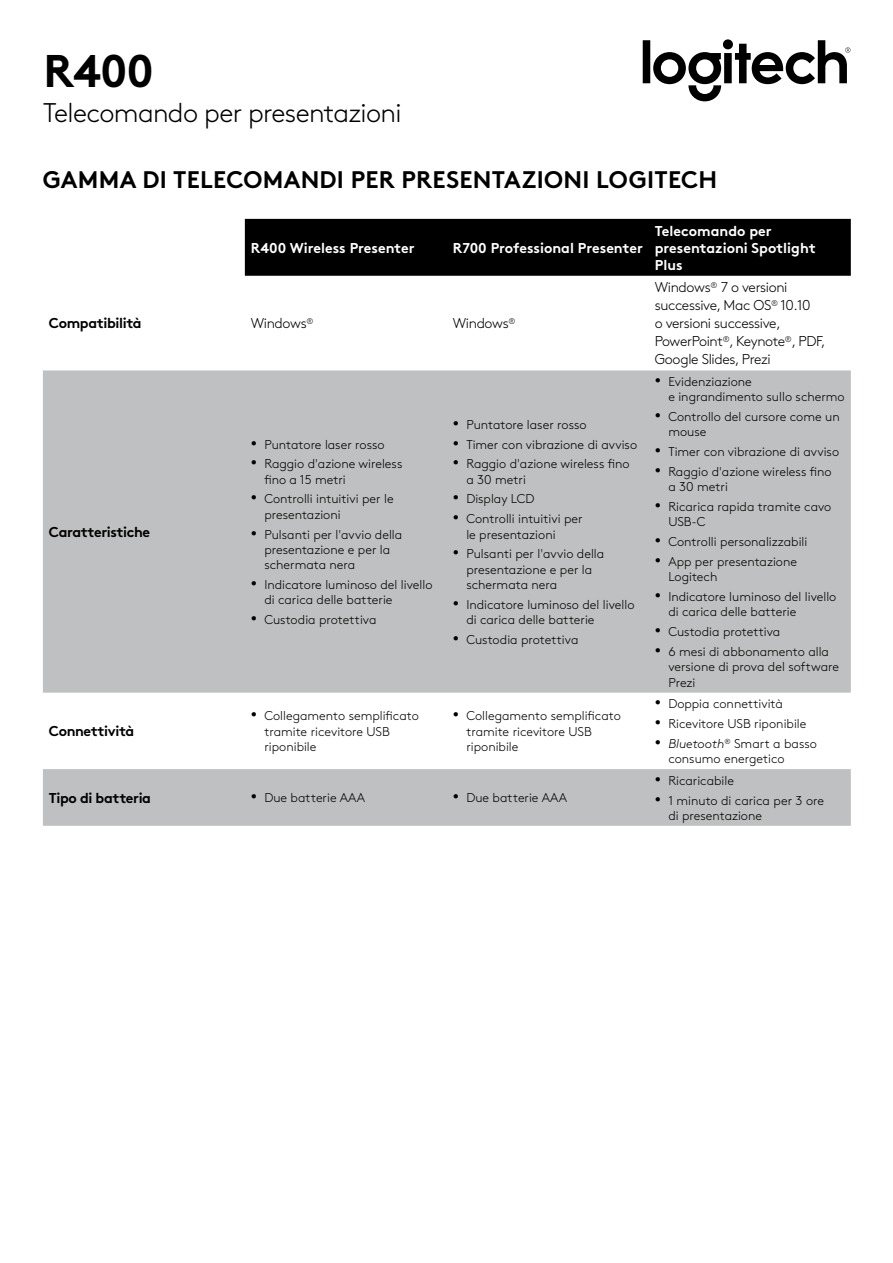
<style>
.page{position:relative;width:893px;height:1263px;background:#fff}
.page>*{position:absolute;margin:0;border:0;box-sizing:border-box;transform-origin:0 0}
.t1{font:700 45.75px "Brown Pro";color:#000}
.t2{font:300 27px "Brown Pro";letter-spacing:-.025em;color:#000}
.t3{font:700 24px "Brown Pro";letter-spacing:.01em;color:#000}
.t4{font:300 14.25px/18px "Brown Pro";letter-spacing:-.025em;color:#000}
.t5{font:700 14.25px/17.1px "Brown Pro";color:#fff}
.t6{font:700 14.25px "Brown Pro";letter-spacing:-.025em;color:#000}
.t7{font:300 12.75px/15.3px "Brown Pro";color:#000}
.s1{font-style:italic}
</style>
<div class="page">
<svg style="left:643px;top:39px;width:207px;height:62px"></svg>
<div style="left:245px;top:219px;width:606px;height:57px;background:#000"></div>
<svg style="left:43px;top:370px;width:808px;height:456px;fill:#bfc0c1"></svg>
<h1 class="t1" style="left:43px;top:34px;width:112px">R400</h1>
<h2 class="t2" style="left:43px;top:92px;width:360px">Telecomando per presentazioni</h2>
<h3 class="t3" style="left:43px;top:160px;width:676px">GAMMA DI TELECOMANDI PER PRESENTAZIONI LOGITECH</h3>
<p class="t5" style="left:251px;top:238px;width:165px">R400 Wireless Presenter</p>
<p class="t5" style="left:453px;top:238px;width:191px">R700 Professional Presenter</p>
<p class="t6" style="left:49px;top:312px;width:94px">Compatibilità</p>
<p class="t4" style="left:251px;top:313px;width:64px">Windows<sup>®</sup></p>
<p class="t4" style="left:453px;top:313px;width:64px">Windows<sup>®</sup></p>
<p class="t6" style="left:49px;top:520px;width:103px">Caratteristiche</p>
<p class="t6" style="left:49px;top:720px;width:87px">Connettività</p>
<p class="t7" style="left:251px;top:436px;width:135px"><sup>•</sup> Puntatore laser rosso</p>
<p class="t7" style="left:264px;top:455px;width:140px;text-indent:-14px"><sup>•</sup> Raggio d'azione wireless fino a 15 metri</p>
<p class="t7" style="left:264px;top:490px;width:131px;text-indent:-14px"><sup>•</sup> Controlli intuitivi per le presentazioni</p>
<p class="t7" style="left:264px;top:526px;width:139px;text-indent:-14px"><sup>•</sup> Pulsanti per l'avvio della presentazione e per la schermata nera</p>
<p class="t7" style="left:264px;top:576px;width:170px;text-indent:-14px"><sup>•</sup> Indicatore luminoso del livello di carica delle batterie</p>
<p class="t7" style="left:251px;top:611px;width:127px"><sup>•</sup> Custodia protettiva</p>
<p class="t7" style="left:453px;top:416px;width:135px"><sup>•</sup> Puntatore laser rosso</p>
<p class="t7" style="left:453px;top:436px;width:186px"><sup>•</sup> Timer con vibrazione di avviso</p>
<p class="t7" style="left:466px;top:455px;width:165px;text-indent:-14px"><sup>•</sup> Raggio d'azione wireless fino a 30 metri</p>
<p class="t7" style="left:453px;top:490px;width:83px"><sup>•</sup> Display LCD</p>
<p class="t7" style="left:466px;top:510px;width:118px;text-indent:-14px"><sup>•</sup> Controlli intuitivi per le presentazioni</p>
<p class="t7" style="left:466px;top:545px;width:139px;text-indent:-14px"><sup>•</sup> Pulsanti per l'avvio della presentazione e per la schermata nera</p>
<p class="t7" style="left:466px;top:596px;width:170px;text-indent:-14px"><sup>•</sup> Indicatore luminoso del livello di carica delle batterie</p>
<p class="t7" style="left:453px;top:631px;width:127px"><sup>•</sup> Custodia protettiva</p>
<p class="t7" style="left:264px;top:707px;width:156px;text-indent:-14px"><sup>•</sup> Collegamento semplificato tramite ricevitore USB riponibile</p>
<p class="t7" style="left:466px;top:707px;width:156px;text-indent:-14px"><sup>•</sup> Collegamento semplificato tramite ricevitore USB riponibile</p>
<p class="t6" style="left:49px;top:786px;width:104px">Tipo di batteria</p>
<p class="t7" style="left:251px;top:789px;width:116px"><sup>•</sup> Due batterie AAA</p>
<p class="t7" style="left:453px;top:789px;width:116px"><sup>•</sup> Due batterie AAA</p>
<p class="t5" style="left:655px;top:220px;width:162px">Telecomando per presentazioni Spotlight<br>Plus</p>
<p class="t4" style="left:655px;top:277px;width:172px">Windows<sup>®</sup> 7 o versioni successive, Mac OS<sup>®</sup> 10.10<br>o versioni successive,<br>PowerPoint<sup>®</sup>, Keynote<sup>®</sup>, PDF,<br>Google Slides, Prezi</p>
<p class="t7" style="left:668px;top:373px;width:178px;text-indent:-14px"><sup>•</sup> Evidenziazione<br>e ingrandimento sullo schermo</p>
<p class="t7" style="left:668px;top:408px;width:173px;text-indent:-14px"><sup>•</sup> Controllo del cursore come un mouse</p>
<p class="t7" style="left:655px;top:443px;width:186px"><sup>•</sup> Timer con vibrazione di avviso</p>
<p class="t7" style="left:668px;top:463px;width:165px;text-indent:-14px"><sup>•</sup> Raggio d'azione wireless fino a 30 metri</p>
<p class="t7" style="left:668px;top:498px;width:165px;text-indent:-14px"><sup>•</sup> Ricarica rapida tramite cavo<br>USB-C</p>
<p class="t7" style="left:655px;top:533px;width:154px"><sup>•</sup> Controlli personalizzabili</p>
<p class="t7" style="left:668px;top:553px;width:130px;text-indent:-14px"><sup>•</sup> App per presentazione<br>Logitech</p>
<p class="t7" style="left:668px;top:588px;width:170px;text-indent:-14px"><sup>•</sup> Indicatore luminoso del livello di carica delle batterie</p>
<p class="t7" style="left:655px;top:623px;width:127px"><sup>•</sup> Custodia protettiva</p>
<p class="t7" style="left:668px;top:643px;width:172px;text-indent:-14px"><sup>•</sup> 6 mesi di abbonamento alla versione di prova del software<br>Prezi</p>
<p class="t7" style="left:655px;top:695px;width:130px"><sup>•</sup> Doppia connettività</p>
<p class="t7" style="left:655px;top:715px;width:153px"><sup>•</sup> Ricevitore USB riponibile</p>
<p class="t7" style="left:668px;top:735px;width:150px;text-indent:-13px"><sup>•</sup> <span class="s1">Bluetooth</span><sup>®</sup> Smart a basso consumo energetico</p>
<p class="t7" style="left:655px;top:772px;width:81px"><sup>•</sup> Ricaricabile</p>
<p class="t7" style="left:668px;top:791px;width:157px;text-indent:-14px"><sup>•</sup> 1 minuto di carica per 3 ore di presentazione</p>
</div>
